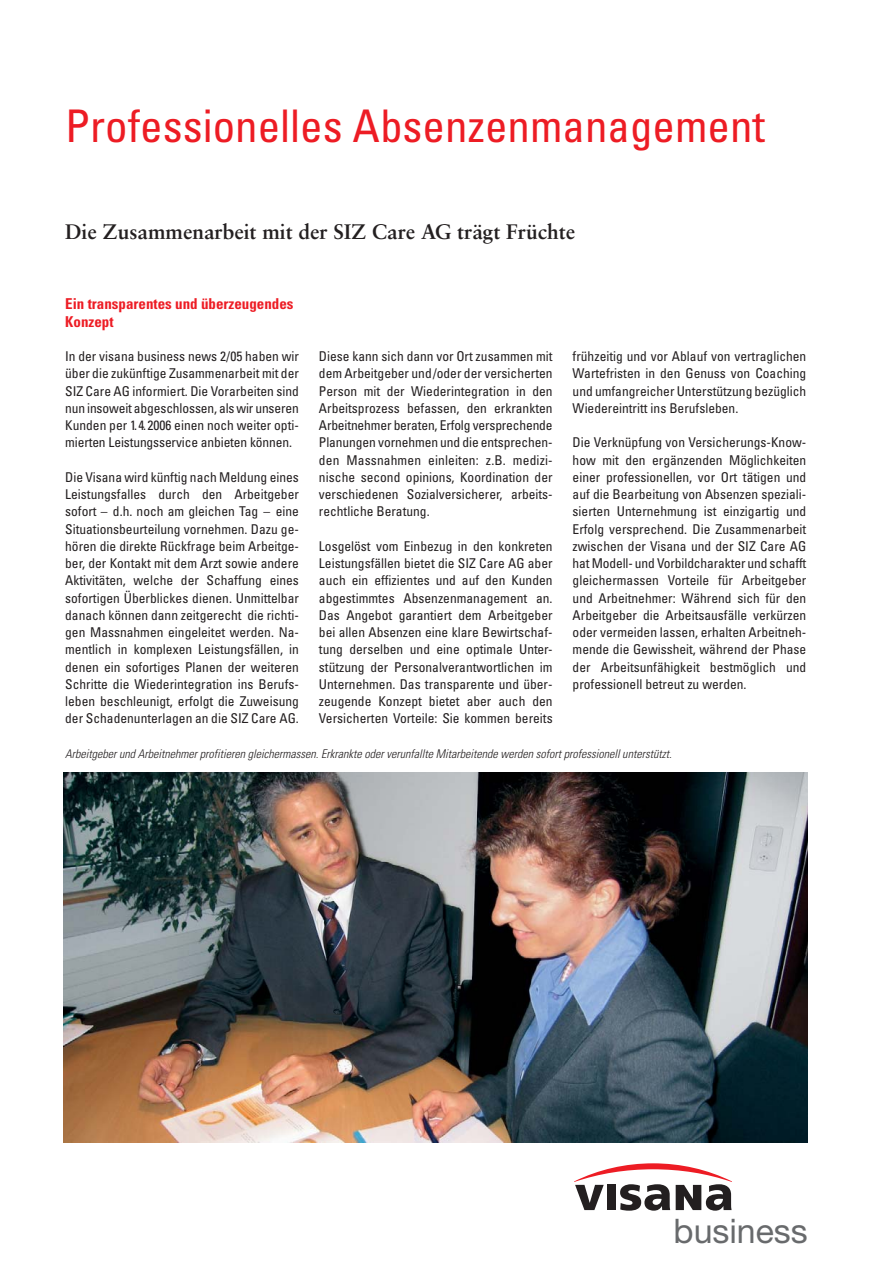
<style>
.page{position:relative;width:893px;height:1263px;background:#fff}
.page>*{position:absolute;margin:0;border:0;box-sizing:border-box;transform-origin:0 0}
.t1{font:condensed 45px "Univers LT";color:#ed1c24}
.t2{font:33.9px "Helvetica Neue LT";color:#686a6c}
.t3{font:700 21px "Sabon LT";color:#231f20}
.t4{font:700 condensed 15px/17.2px "Univers LT";color:#ed1c24}
.t5{font:condensed 13.5px/17.2px "Univers LT";color:#231f20;text-align:justify}
.t6{font:italic 300 condensed 12px "Univers LT";color:#231f20}
</style>
<div class="page">
<img style="left:63px;top:772px;width:745px;height:439px">
<h1 class="t1" style="left:65px;top:107px;width:701px">Professionelles Absenzenmanagement</h1>
<h3 class="t3" style="left:65px;top:223px;width:511px">Die Zusammenarbeit mit der SIZ Care AG trägt Früchte</h3>
<p class="t4" style="left:65px;top:296px;width:230px">Ein transparentes und überzeugendes<br>Konzept</p>
<p class="t5" style="left:65px;top:348px;width:235px">In der visana business news 2/05 haben wir über die zukünftige Zusammenarbeit mit der SIZ Care AG informiert. Die Vorarbeiten sind nun insoweit abgeschlossen, als wir unseren Kunden per 1.4.2006 einen noch weiter opti&shy;mierten Leistungsservice anbieten können.</p>
<p class="t5" style="left:65px;top:469px;width:235px">Die Visana wird künftig nach Meldung eines Leistungsfalles durch den Arbeitgeber sofort – d.h. noch am gleichen Tag – eine Situationsbeurteilung vornehmen. Dazu ge&shy;hören die direkte Rückfrage beim Arbeitge&shy;ber, der Kontakt mit dem Arzt sowie andere Aktivitäten, welche der Schaffung eines sofortigen Überblickes dienen. Unmittelbar danach können dann zeitgerecht die richti&shy;gen Massnahmen eingeleitet werden. Na&shy;mentlich in komplexen Leistungsfällen, in denen ein sofortiges Planen der weiteren Schritte die Wiederintegration ins Berufs&shy;leben beschleunigt, erfolgt die Zuweisung der Schadenunterlagen an die SIZ Care AG.</p>
<p class="t5" style="left:319px;top:348px;width:235px">Diese kann sich dann vor Ort zusammen mit dem Arbeitgeber und/oder der versicherten Person mit der Wiederintegration in den Arbeitsprozess befassen, den erkrankten Arbeitnehmer beraten, Erfolg versprechende Planungen vornehmen und die entsprechen&shy;den Massnahmen einleiten: z.B. medizi&shy;nische second opinions, Koordination der verschiedenen Sozialversicherer, arbeits&shy;rechtliche Beratung.</p>
<p class="t5" style="left:319px;top:538px;width:235px">Losgelöst vom Einbezug in den konkreten Leistungsfällen bietet die SIZ Care AG aber auch ein effizientes und auf den Kunden abgestimmtes Absenzenmanagement an.<br>Das Angebot garantiert dem Arbeitgeber bei allen Absenzen eine klare Bewirtschaf&shy;tung derselben und eine optimale Unter&shy;stützung der Personalverantwortlichen im Unternehmen. Das transparente und über&shy;zeugende Konzept bietet aber auch den Versicherten Vorteile: Sie kommen bereits</p>
<p class="t5" style="left:573px;top:348px;width:235px">frühzeitig und vor Ablauf von vertraglichen Wartefristen in den Genuss von Coaching und umfangreicher Unterstützung bezüglich Wiedereintritt ins Berufsleben.</p>
<p class="t5" style="left:573px;top:435px;width:235px">Die Verknüpfung von Versicherungs-Know&shy;how mit den ergänzenden Möglichkeiten einer professionellen, vor Ort tätigen und auf die Bearbeitung von Absenzen speziali&shy;sierten Unternehmung ist einzigartig und Erfolg versprechend. Die Zusammenarbeit zwischen der Visana und der SIZ Care AG hat Modell- und Vorbildcharakter und schafft gleichermassen Vorteile für Arbeitgeber und Arbeitnehmer: Während sich für den Arbeitgeber die Arbeitsausfälle verkürzen oder vermeiden lassen, erhalten Arbeitneh&shy;mende die Gewissheit, während der Phase der Arbeitsunfähigkeit bestmöglich und professionell betreut zu werden.</p>
<p class="t6" style="left:65px;top:749px;width:608px">Arbeitgeber und Arbeitnehmer profitieren gleichermassen. Erkrankte oder verunfallte Mitarbeitende werden sofort professionell unterstützt.</p>
<h2 class="t2" style="left:674px;top:1218px;width:136px">business</h2>
</div>
